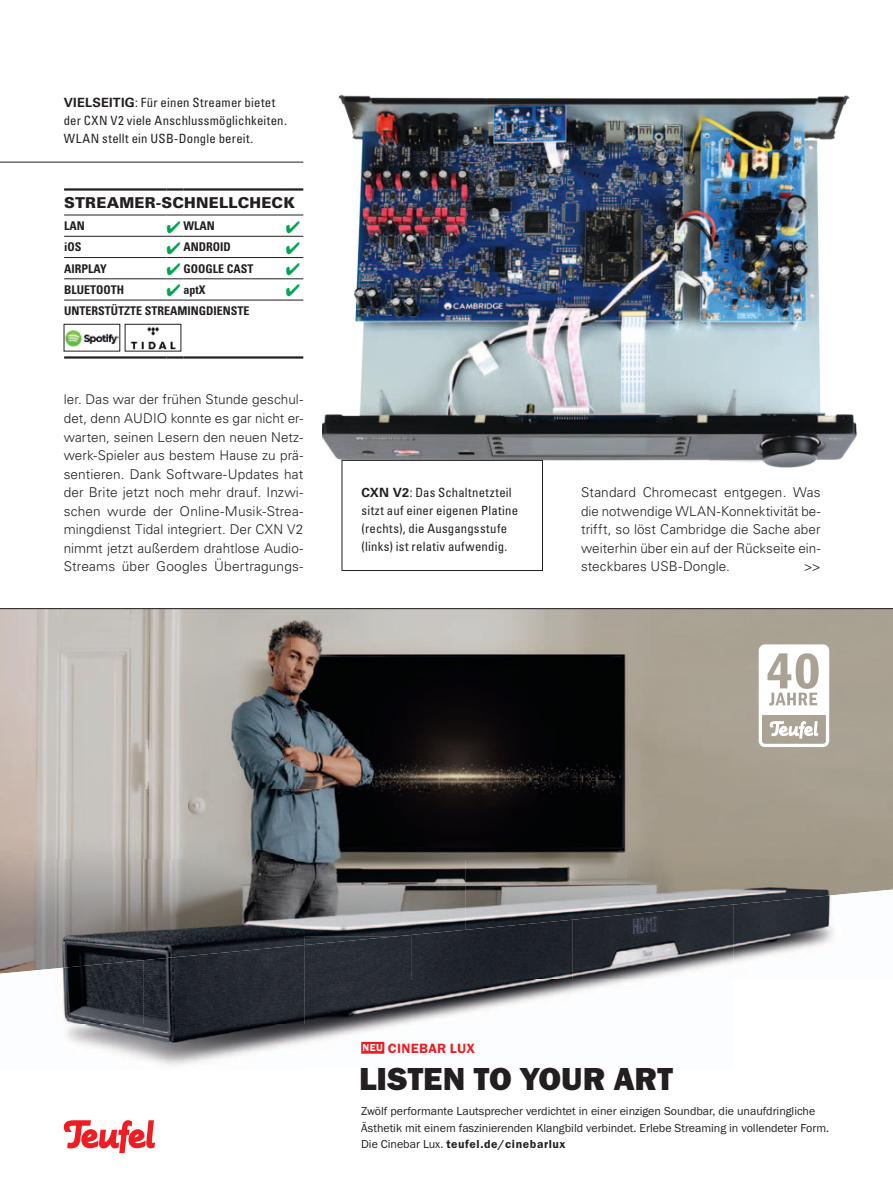
<style>
.page{position:relative;width:893px;height:1191px;background:#fff}
.page>*{position:absolute;margin:0;border:0;box-sizing:border-box;transform-origin:0 0}
.t1{font:33px "Franklin Gothic URW Hea";color:#231f20}
._10_Tab_Kopf{font:900 15px "Univers LT Std";letter-spacing:.015em;color:#231f20}
.t2{font:13.95px "Franklin Gothic URW Dem";letter-spacing:.02em;color:#ee1d23}
._03_Lauftext{font:300 13.5px/18.6px "Univers LT Std";letter-spacing:.005em;color:#231f20;text-align:justify}
._03_BU_Erster_Absatz{font:condensed 12.75px/18px "Univers LT Std";letter-spacing:.015em;color:#231f20}
.t3{font:12px/16.5px "Franklin Gothic URW Boo";color:#231f20}
._10_Tab_Hersteller{font:700 condensed 12px "Univers LT Std";color:#231f20}
.s1{font-weight:700;font-stretch:normal}
.s2{font-size:10.35px;color:#fff}
.s3{font-family:"Franklin Gothic URW Dem"}
</style>
<div class="page">
<img style="left:322px;top:94px;width:535px;height:404px">
<hr style="left:64px;top:236px;width:103px;height:1px;background:#231f20">
<hr style="left:184px;top:236px;width:102px;height:1px;background:#231f20">
<hr style="left:64px;top:257px;width:103px;height:1px;background:#231f20">
<hr style="left:184px;top:257px;width:102px;height:1px;background:#231f20">
<hr style="left:64px;top:278px;width:103px;height:1px;background:#231f20">
<hr style="left:184px;top:278px;width:102px;height:1px;background:#231f20">
<hr style="left:64px;top:300px;width:103px;height:1px;background:#231f20">
<hr style="left:184px;top:300px;width:102px;height:1px;background:#231f20">
<hr style="left:64px;top:188px;width:103px;height:3px;background:#231f20">
<hr style="left:167px;top:188px;width:17px;height:3px;background:#231f20">
<hr style="left:184px;top:188px;width:102px;height:3px;background:#231f20">
<hr style="left:286px;top:188px;width:17px;height:3px;background:#231f20">
<hr style="left:64px;top:215px;width:103px;height:1px;background:#231f20">
<hr style="left:184px;top:215px;width:102px;height:1px;background:#231f20">
<hr style="left:184px;top:356px;width:102px;height:2px;background:#231f20">
<svg style="left:286px;top:356px;width:17px;height:2px"></svg>
<svg style="left:64px;top:324px;width:120px;height:34px"></svg>
<hr style="left:0;top:162px;width:303px;height:1px;background:#231f20">
<div style="left:342px;top:460px;width:200px;height:110px;background:#fff"></div>
<div style="left:342px;top:460px;width:201px;height:111px;border:1px solid #231f20"></div>
<img style="left:0;top:609px;width:893px;height:250px">
<img style="left:0;top:859px;width:465px;height:77px">
<img style="left:465px;top:859px;width:161px;height:60px">
<img style="left:626px;top:859px;width:161px;height:45px">
<div style="left:787px;top:859px;width:106px;height:30px;background:#9f9686"></div>
<img style="left:0;top:936px;width:304px;height:24px">
<img style="left:412px;top:919px;width:160px;height:103px">
<img style="left:572px;top:904px;width:161px;height:89px">
<img style="left:733px;top:889px;width:160px;height:73px">
<img style="left:0;top:960px;width:143px;height:64px">
<img style="left:143px;top:945px;width:161px;height:79px">
<img style="left:304px;top:935px;width:108px;height:119px">
<img style="left:66px;top:1024px;width:239px;height:42px">
<div style="left:361px;top:1041px;width:23px;height:12px;background:#ee1d23"></div>
<svg style="left:64px;top:1120px;width:91px;height:33px"></svg>
<svg style="left:759px;top:644px;width:70px;height:103px"></svg>
<hr style="left:0;top:608px;width:893px;height:1px;background:#231f20">
<svg style="left:167px;top:215px;width:17px;height:86px"></svg>
<svg style="left:286px;top:215px;width:17px;height:86px"></svg>
<p class="_03_BU_Erster_Absatz" style="left:64px;top:93px;width:225px"><span class="s1">VIELSEITIG</span>: Für einen Streamer bietet der CXN V2 viele Anschlussmöglichkeiten.<br>WLAN stellt ein USB-Dongle bereit.</p>
<p class="_10_Tab_Kopf" style="left:64px;top:193px;width:232px">STREAMER-SCHNELLCHECK</p>
<p class="_10_Tab_Hersteller" style="left:64px;top:218px;width:22px">LAN</p>
<p class="_10_Tab_Hersteller" style="left:184px;top:218px;width:33px">WLAN</p>
<p class="_10_Tab_Hersteller" style="left:64px;top:240px;width:19px">iOS</p>
<p class="_10_Tab_Hersteller" style="left:184px;top:240px;width:49px">ANDROID</p>
<p class="_10_Tab_Hersteller" style="left:64px;top:261px;width:44px">AIRPLAY</p>
<p class="_10_Tab_Hersteller" style="left:184px;top:261px;width:71px">GOOGLE CAST</p>
<p class="_10_Tab_Hersteller" style="left:64px;top:282px;width:61px">BLUETOOTH</p>
<p class="_10_Tab_Hersteller" style="left:184px;top:282px;width:24px">aptX</p>
<p class="_10_Tab_Hersteller" style="left:64px;top:303px;width:187px">UNTERSTÜTZTE STREAMINGDIENSTE</p>
<p class="_03_Lauftext" style="left:64px;top:390px;width:241px">ler. Das war der frühen Stunde geschul&shy;det, denn AUDIO konnte es gar nicht er&shy;warten, seinen Lesern den neuen Netz&shy;werk-Spieler aus bestem Hause zu prä&shy;sentieren. Dank Software-Updates hat der Brite jetzt noch mehr drauf. Inzwi&shy;schen wurde der Online-Musik-Strea&shy;mingdienst Tidal integriert. Der CXN V2 nimmt jetzt außerdem drahtlose Audio-Streams über Googles Übertragungs-</p>
<p class="_03_BU_Erster_Absatz" style="left:361px;top:483px;width:158px"><span class="s1">CXN V2</span>: Das Schaltnetzteil sitzt auf einer eigenen Platine (rechts), die Ausgangsstufe (links) ist relativ aufwendig.</p>
<p class="_03_Lauftext" style="left:581px;top:483px;width:241px">Standard Chromecast entgegen. Was die notwendige WLAN-Konnektivität be&shy;trifft, so löst Cambridge die Sache aber weiterhin über ein auf der Rückseite ein&shy;steckbares USB-Dongle.</p>
<p class="_03_Lauftext" style="left:804px;top:557px;width:18px">&gt;&gt;</p>
<p class="t2" style="left:363px;top:1039px;width:114px"><span class="s2">NEU</span> CINEBAR LUX</p>
<p class="t1" style="left:359px;top:1058px;width:315px">LISTEN TO YOUR ART</p>
<p class="t3" style="left:361px;top:1103px;width:469px">Zwölf performante Lautsprecher verdichtet in einer einzigen Soundbar, die unaufdringliche<br>Ästhetik mit einem faszinierenden Klangbild verbindet. Erlebe Streaming in vollendeter Form.<br>Die Cinebar Lux. <span class="s3">teufel.de/cinebarlux</span></p>
</div>
